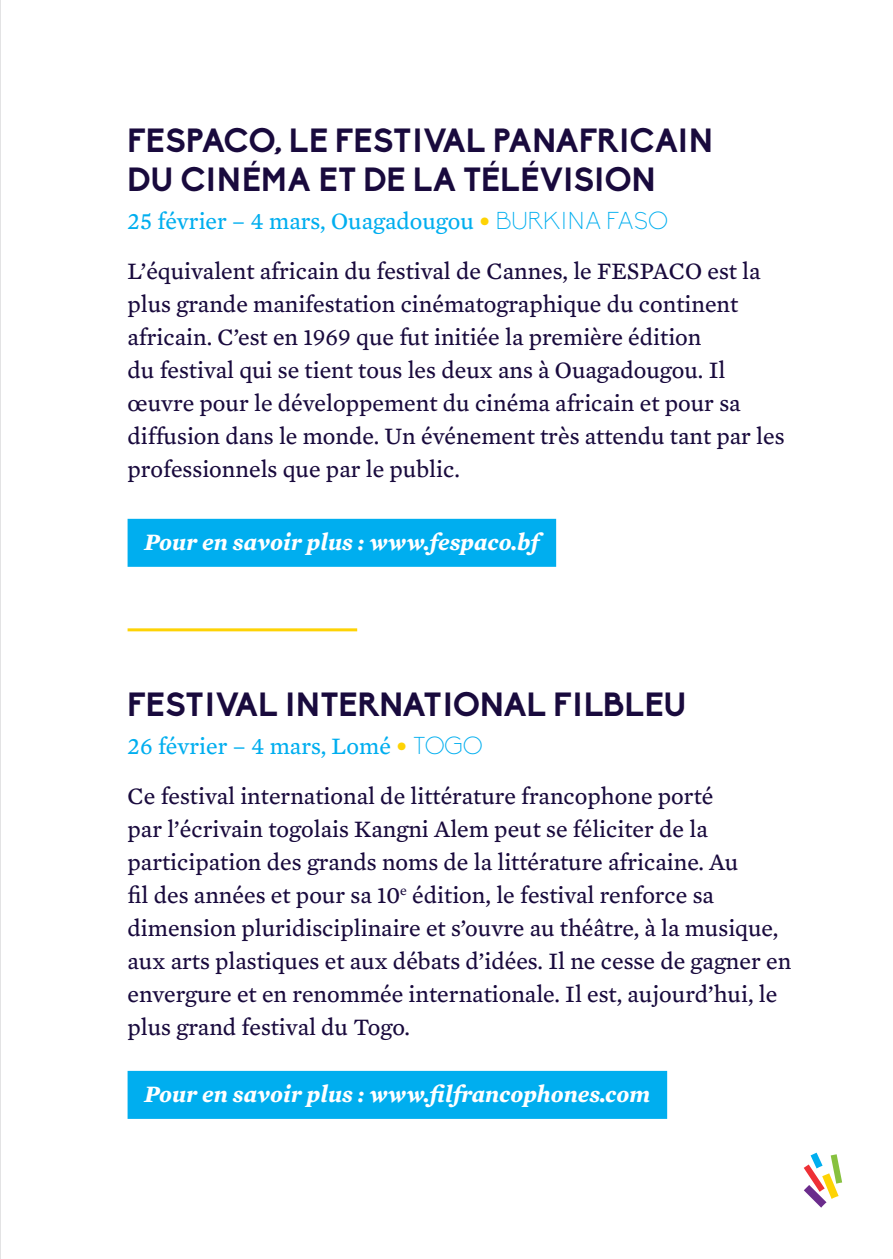
<style>
.page{position:relative;width:893px;height:1259px;background:#fff}
.page>*{position:absolute;margin:0;border:0;box-sizing:border-box;transform-origin:0 0}
.TITRE{font:700 33px/39px "Biko";letter-spacing:-.005em;color:#190a3d}
.texte_courant{font:24px/33px "Mercury Text G3 Roman";color:#190a3d}
.Info_plus{font:italic 700 24px "Mercury Text G1";color:#fff}
.Sous-titre{font:24px "Mercury Text G3 Roman";color:#00aeef}
.s1{font-family:"Mercury Display";font-weight:700;color:#fed304}
.s2{font-family:"Biko";font-weight:300}
</style>
<div class="page">
<svg style="left:804px;top:1152px;width:38px;height:55px"></svg>
<hr style="left:0;top:0;width:1px;height:1259px;background:#c7c8ca">
<div style="left:128px;top:519px;width:428px;height:48px;background:#00aeef"></div>
<hr style="left:128px;top:628px;width:229px;height:3px;background:#fed304">
<div style="left:128px;top:1071px;width:539px;height:48px;background:#00aeef"></div>
<p class="TITRE" style="left:128px;top:122px;width:587px">FESPACO, LE FESTIVAL PANAFRICAIN<br>DU CINÉMA ET DE LA TÉLÉVISION</p>
<p class="Sous-titre" style="left:128px;top:206px;width:542px">25 février – 4 mars, Ouagadougou <span class="s1">•</span> <span class="s2">BURKINA FASO</span></p>
<p class="texte_courant" style="left:128px;top:254px;width:659px">L’équivalent africain du festival de Cannes, le FESPACO est la plus grande manifestation cinématographique du continent africain. C’est en 1969 que fut initiée la première édition<br>du festival qui se tient tous les deux ans à Ouagadougou. Il œuvre pour le développement du cinéma africain et pour sa diffusion dans le monde. Un événement très attendu tant par les professionnels que par le public.</p>
<p class="Info_plus" style="left:145px;top:527px;width:396px">Pour en savoir plus : www.fespaco.bf</p>
<p class="TITRE" style="left:128px;top:685px;width:560px">FESTIVAL INTERNATIONAL FILBLEU</p>
<p class="Sous-titre" style="left:128px;top:731px;width:357px">26 février – 4 mars, Lomé <span class="s1">•</span> <span class="s2">TOGO</span></p>
<p class="texte_courant" style="left:128px;top:779px;width:665px">Ce festival international de littérature francophone porté<br>par l’écrivain togolais Kangni Alem peut se féliciter de la participation des grands noms de la littérature africaine. Au<br>fil des années et pour sa 10<sup>e</sup> édition, le festival renforce sa dimension pluridisciplinaire et s’ouvre au théâtre, à la musique, aux arts plastiques et aux débats d’idées. Il ne cesse de gagner en envergure et en renommée internationale. Il est, aujourd’hui, le plus grand festival du Togo.</p>
<p class="Info_plus" style="left:145px;top:1079px;width:507px">Pour en savoir plus : www.filfrancophones.com</p>
</div>
